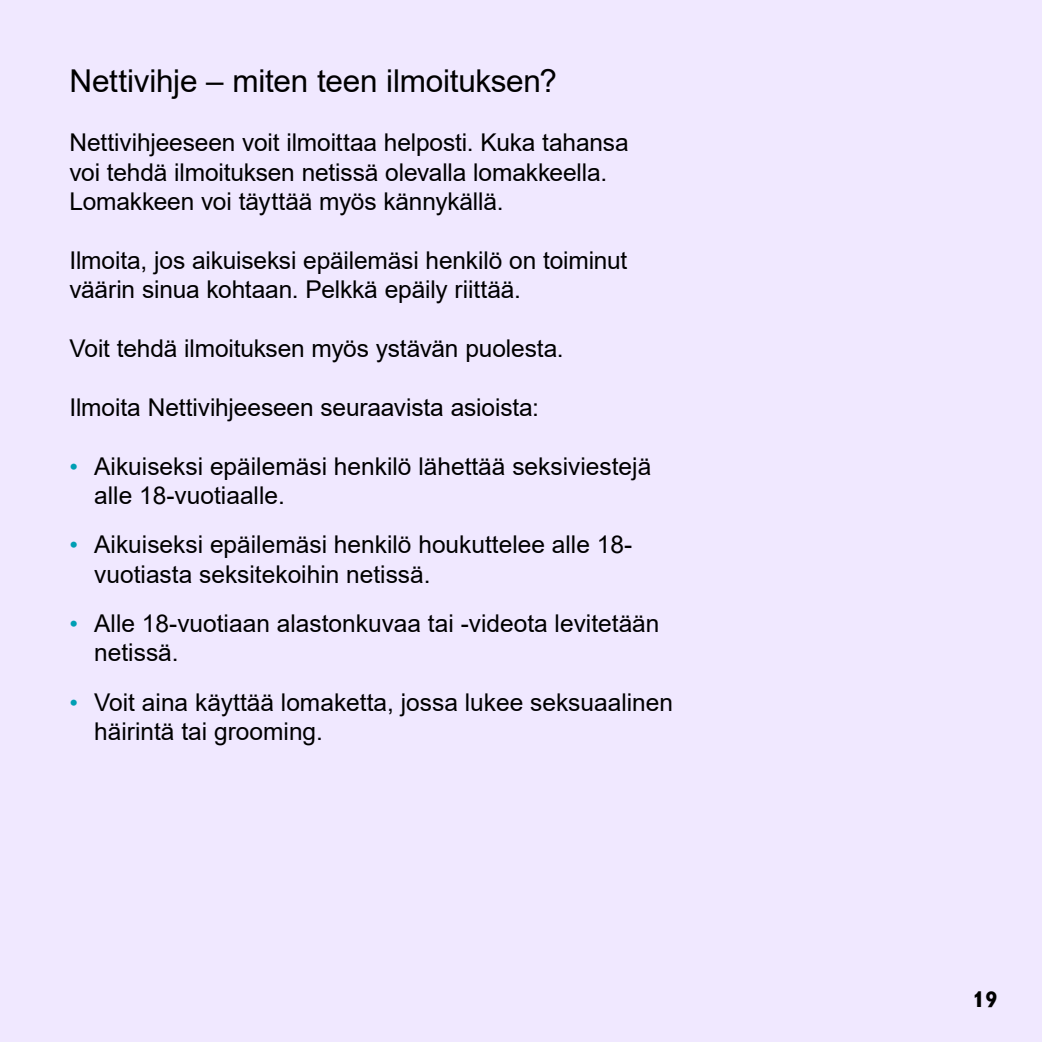
<style>
.page{position:relative;width:1042px;height:1042px;background:#f0e8ff}
.page>*{position:absolute;margin:0;border:0;box-sizing:border-box;transform-origin:0 0}
.t1{font:31.5px "Arial";letter-spacing:-.01em;color:#000}
.t2{font:24.5px/29.4px "Arial";color:#000}
.t3{font:700 22.75px "Gill Sans Infant Std";color:#000}
.s1{font-family:"Gill Sans Infant Std";color:#009fb4}
</style>
<div class="page">
<p class="t1" style="left:69px;top:60px;width:489px">Nettivihje – miten teen ilmoituksen?</p>
<p class="t2" style="left:69px;top:128px;width:561px">Nettivihjeeseen voit ilmoittaa helposti. Kuka tahansa voi tehdä ilmoituksen netissä olevalla lomakkeella.<br>Lomakkeen voi täyttää myös kännykällä.</p>
<p class="t2" style="left:69px;top:245px;width:559px">Ilmoita, jos aikuiseksi epäilemäsi henkilö on toiminut väärin sinua kohtaan. Pelkkä epäily riittää.</p>
<p class="t2" style="left:69px;top:334px;width:496px">Voit tehdä ilmoituksen myös ystävän puolesta.</p>
<p class="t2" style="left:69px;top:392px;width:471px">Ilmoita Nettivihjeeseen seuraavista asioista:</p>
<p class="t2" style="left:94px;top:451px;width:558px;text-indent:-25px"><span class="s1">•</span> Aikuiseksi epäilemäsi henkilö lähettää seksiviestejä alle 18-vuotiaalle.</p>
<p class="t2" style="left:94px;top:530px;width:539px;text-indent:-25px"><span class="s1">•</span> Aikuiseksi epäilemäsi henkilö houkuttelee alle 18- vuotiasta seksitekoihin netissä.</p>
<p class="t2" style="left:94px;top:608px;width:567px;text-indent:-25px"><span class="s1">•</span> Alle 18-vuotiaan alastonkuvaa tai -videota levitetään netissä.</p>
<p class="t2" style="left:94px;top:687px;width:580px;text-indent:-25px"><span class="s1">•</span> Voit aina käyttää lomaketta, jossa lukee seksuaalinen häirintä tai grooming.</p>
<p class="t3" style="left:972px;top:985px;width:27px">19</p>
</div>
